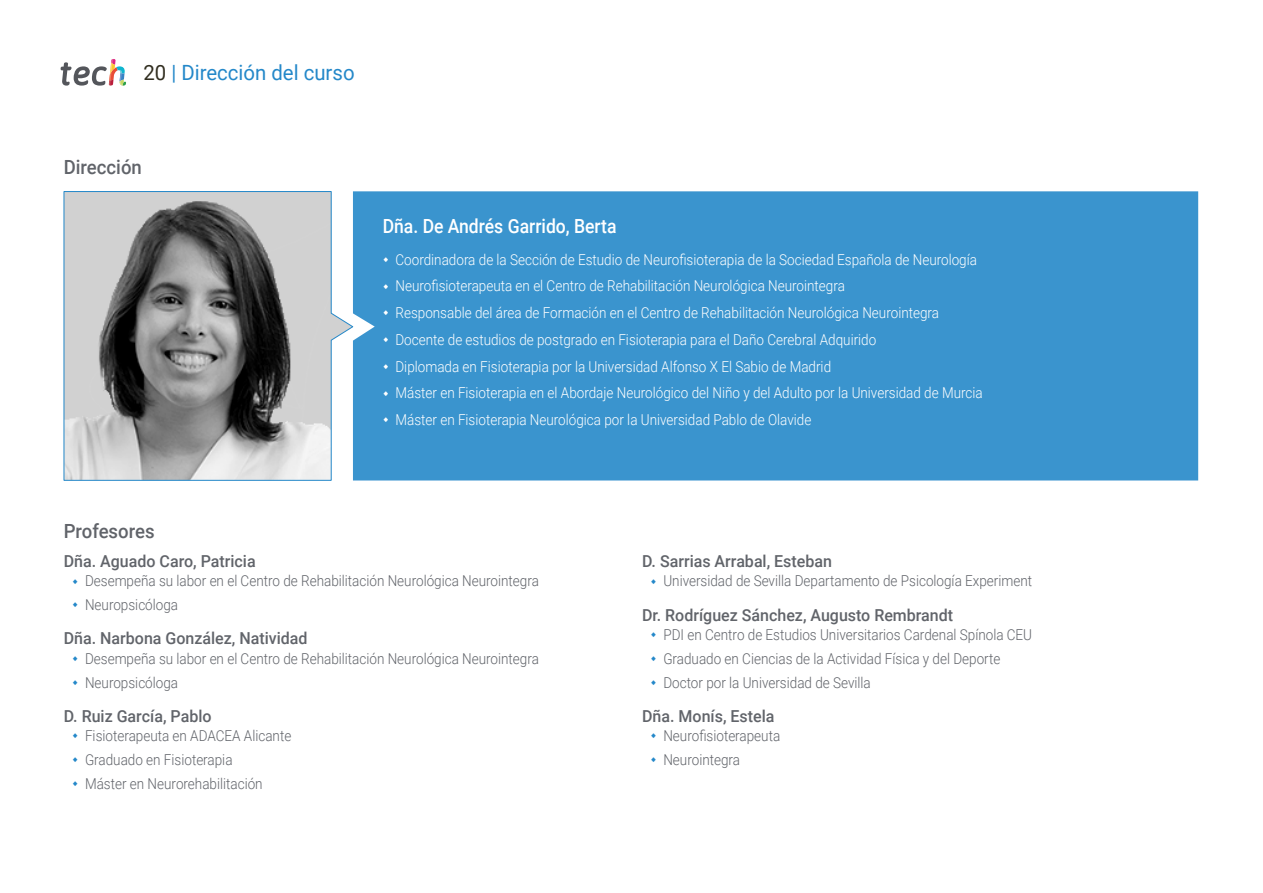
<style>
.page{position:relative;width:1263px;height:893px;background:#fff}
.page>*{position:absolute;margin:0;border:0;box-sizing:border-box;transform-origin:0 0}
.t1{font:21px "Roboto";color:#2488c9}
.t2{font:500 19.5px "Roboto";color:#fff;scale:.9 1}
.t3{font:500 19.5px "Roboto";color:#61646a;scale:.95 1}
.t4{font:500 16.5px "Roboto";color:#61646a}
.t5{font:300 15px/26.7px "Roboto";color:#fff;scale:.9 1}
.t6{font:300 15px/23.7px "Roboto";color:#61646a;scale:.9 1}
.s1{color:#312e20}
</style>
<div class="page">
<svg style="left:61px;top:59px;width:65px;height:27px"></svg>
<div style="left:353px;top:191px;width:845px;height:289px;background:#3a94ce"></div>
<svg style="left:64px;top:191px;width:289px;height:290px;background:#9e9fa0"></svg>
<svg style="left:384px;top:257px;width:4px;height:5px"></svg>
<svg style="left:384px;top:284px;width:4px;height:5px"></svg>
<svg style="left:384px;top:310px;width:4px;height:5px"></svg>
<svg style="left:384px;top:337px;width:4px;height:5px"></svg>
<svg style="left:384px;top:364px;width:4px;height:5px"></svg>
<svg style="left:384px;top:391px;width:4px;height:5px"></svg>
<svg style="left:384px;top:417px;width:4px;height:5px"></svg>
<h1 class="t1" style="left:144px;top:57px;width:213px"><span class="s1">20</span> | Dirección del curso</h1>
<h2 class="t3" style="left:64px;top:154px;width:84px">Dirección</h2>
<h2 class="t2" style="left:383px;top:212px;width:261px">Dña. De Andrés Garrido, Berta</h2>
<p class="t5" style="left:395px;top:245px;width:654px">Coordinadora de la Sección de Estudio de Neurofisioterapia de la Sociedad Española de Neurología Neurofisioterapeuta en el Centro de Rehabilitación Neurológica Neurointegra<br>Responsable del área de Formación en el Centro de Rehabilitación Neurológica Neurointegra Docente de estudios de postgrado en Fisioterapia para el Daño Cerebral Adquirido<br>Diplomada en Fisioterapia por la Universidad Alfonso X El Sabio de Madrid<br>Máster en Fisioterapia en el Abordaje Neurológico del Niño y del Adulto por la Universidad de Murcia Máster en Fisioterapia Neurológica por la Universidad Pablo de Olavide</p>
<h2 class="t3" style="left:64px;top:517px;width:97px">Profesores</h2>
<p class="t4" style="left:64px;top:550px;width:193px">Dña. Aguado Caro, Patricia</p>
<p class="t6" style="left:85px;top:569px;width:506px">Desempeña su labor en el Centro de Rehabilitación Neurológica Neurointegra<br>Neuropsicóloga</p>
<p class="t4" style="left:64px;top:627px;width:245px">Dña. Narbona González, Natividad</p>
<p class="t6" style="left:85px;top:646px;width:506px">Desempeña su labor en el Centro de Rehabilitación Neurológica Neurointegra<br>Neuropsicóloga</p>
<p class="t4" style="left:64px;top:704px;width:149px">D. Ruiz García, Pablo</p>
<p class="t6" style="left:85px;top:723px;width:231px">Fisioterapeuta en ADACEA Alicante<br>Graduado en Fisioterapia<br>Máster en Neurorehabilitación</p>
<p class="t4" style="left:642px;top:550px;width:191px">D. Sarrias Arrabal, Esteban</p>
<p class="t6" style="left:663px;top:569px;width:411px">Universidad de Sevilla Departamento de Psicología Experiment</p>
<p class="t4" style="left:642px;top:603px;width:313px">Dr. Rodríguez Sánchez, Augusto Rembrandt</p>
<p class="t6" style="left:663px;top:622px;width:411px">PDI en Centro de Estudios Universitarios Cardenal Spínola CEU<br>Graduado en Ciencias de la Actividad Física y del Deporte<br>Doctor por la Universidad de Sevilla</p>
<p class="t4" style="left:642px;top:704px;width:134px">Dña. Monís, Estela</p>
<p class="t6" style="left:663px;top:723px;width:131px">Neurofisioterapeuta<br>Neurointegra</p>
</div>
